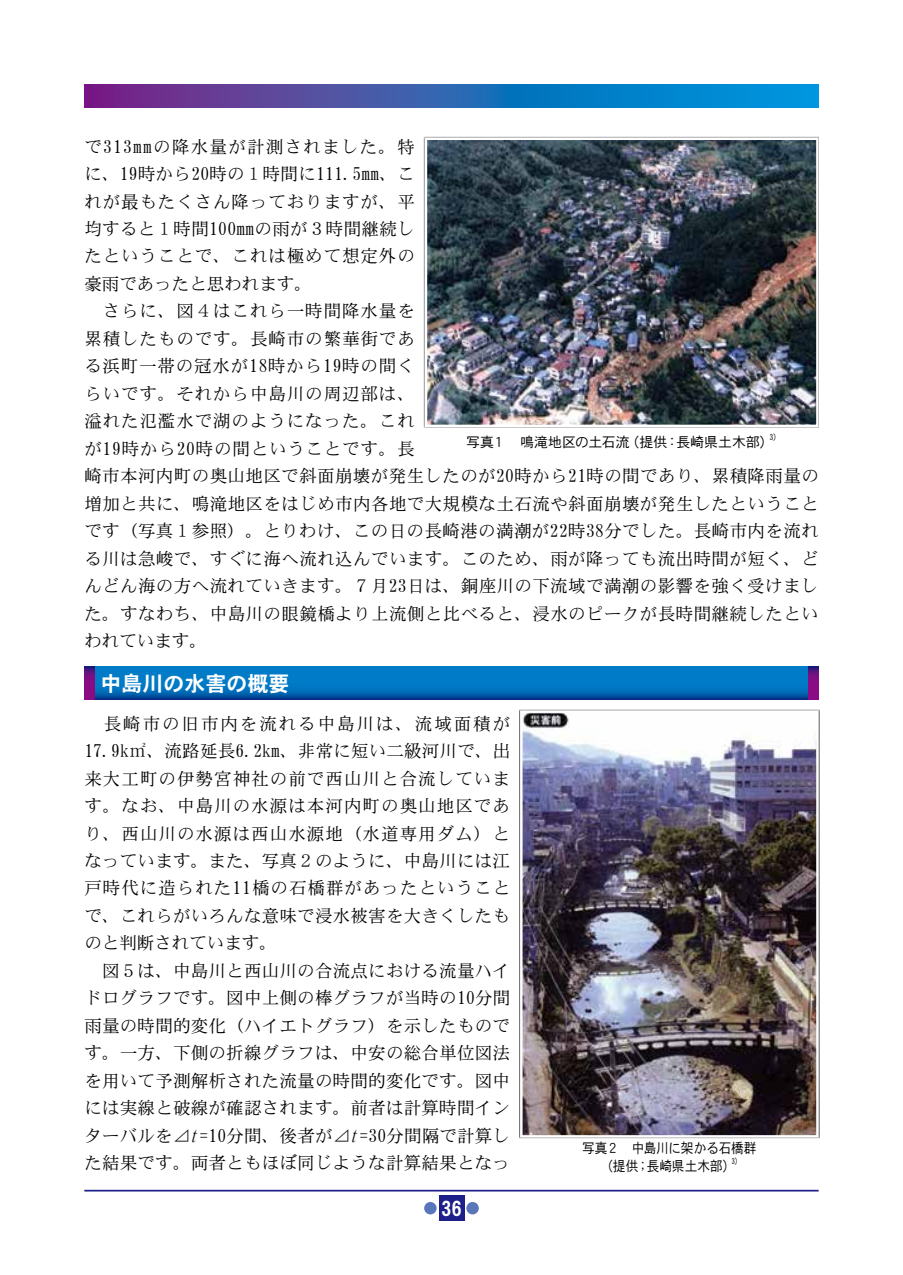
<style>
.page{position:relative;width:903px;height:1275px;background:#fff}
.page>*{position:absolute;margin:0;border:0;box-sizing:border-box;transform-origin:0 0}
.t1{font:21px "DFHS Gothic W7 WIN RKSJ H";color:#fff}
.t2{font:17.5px/27.5px "DFHS Mincho W3 WIN RKSJ H";letter-spacing:.025em;color:#000}
.t3{font:14px/17.5px "DFHS Gothic W3 WIN RKSJ H";letter-spacing:-.015em;color:#000;text-align:center;scale:.91 1}
.t4{font:14px "DFHS Gothic W3 WIN RKSJ H";letter-spacing:-.015em;color:#000}
.t5{font:8.22px "DFHS Gothic W3 WIN RKSJ H";color:#000}
.t6{font:8.22px "DFHS Gothic W3 WIN RKSJ H";color:#000;scale:.91 1}
.s1{font-style:italic}
.s2{font-family:"DFHS Gothic W7 WING RKSJ H"}
</style>
<div class="page">
<hr style="left:84px;top:1190px;width:735px;height:1px;background:#1d2088">
<div style="left:439px;top:1196px;width:25px;height:25px;background:#1d2088"></div>
<div style="left:466px;top:1202px;width:13px;height:12px;background:#5976ba;border-radius:50%"></div>
<div style="left:424px;top:1202px;width:13px;height:12px;background:#5976ba;border-radius:50%"></div>
<svg style="left:84px;top:84px;width:735px;height:23px;background:#2f62b2"></svg>
<img style="left:428px;top:141px;width:388px;height:283px">
<div style="left:425px;top:138px;width:394px;height:289px;border:2px solid #fff"></div>
<img style="left:523px;top:713px;width:293px;height:422px">
<div style="left:520px;top:710px;width:299px;height:428px;border:2px solid #fff"></div>
<svg style="left:95px;top:667px;width:713px;height:33px;background:#006ebb"></svg>
<svg style="left:84px;top:667px;width:11px;height:33px"></svg>
<svg style="left:808px;top:667px;width:11px;height:33px"></svg>
<p class="t2" style="left:84px;top:133px;width:736px">で313mmの降水量が計測されました。特<br>に、19時から20時の１時間に111.5mm、こ<br>れが最もたくさん降っておりますが、平<br>均すると１時間100mmの雨が３時間継続し<br>たということで、これは極めて想定外の<br>豪雨であったと思われます。<br>　さらに、図４はこれら一時間降水量を<br>累積したものです。長崎市の繁華街であ<br>る浜町一帯の冠水が18時から19時の間く<br>らいです。それから中島川の周辺部は、<br>溢れた氾濫水で湖のようになった。これ<br>が19時から20時の間ということです。長<br>崎市本河内町の奥山地区で斜面崩壊が発生したのが20時から21時の間であり、累積降雨量の増加と共に、鳴滝地区をはじめ市内各地で大規模な土石流や斜面崩壊が発生したということです（写真１参照）。とりわけ、この日の長崎港の満潮が22時38分でした。長崎市内を流れる川は急峻で、すぐに海へ流れ込んでいます。このため、雨が降っても流出時間が短く、どんどん海の方へ流れていきます。７月23日は、銅座川の下流域で満潮の影響を強く受けました。すなわち、中島川の眼鏡橋より上流側と比べると、浸水のピークが長時間継続したといわれています。</p>
<p class="t4" style="left:466px;top:435px;width:309px">写真１　鳴滝地区の土石流（提供：長崎県土木部）</p>
<p class="t5" style="left:769px;top:433px;width:9px">3)</p>
<p class="t1" style="left:100px;top:673px;width:190px">中島川の水害の概要</p>
<p class="t2" style="left:84px;top:710px;width:427px">　長崎市の旧市内を流れる中島川は、流域面積が<br>17.9k㎡、流路延長6.2km、非常に短い二級河川で、出来大工町の伊勢宮神社の前で西山川と合流しています。なお、中島川の水源は本河内町の奥山地区であり、西山川の水源は西山水源地（水道専用ダム）となっています。また、写真２のように、中島川には江戸時代に造られた11橋の石橋群があったということで、これらがいろんな意味で浸水被害を大きくしたものと判断されています。<br>　図５は、中島川と西山川の合流点における流量ハイドログラフです。図中上側の棒グラフが当時の10分間雨量の時間的変化（ハイエトグラフ）を示したものです。一方、下側の折線グラフは、中安の総合単位図法を用いて予測解析された流量の時間的変化です。図中には実線と破線が確認されます。前者は計算時間インターバルを⊿<span class="s1">t</span>=10分間、後者が⊿<span class="s1">t</span>=30分間隔で計算した結果です。両者ともほぼ同じような計算結果となっ</p>
<p class="t1" style="left:435px;top:1198px;width:28px"><span class="s2">1</span>36</p>
<p class="t3" style="left:582px;top:1140px;width:193px">写真２　中島川に架かる石橋群（提供；長崎県土木部）</p>
<p class="t6" style="left:731px;top:1157px;width:9px">3)</p>
</div>
